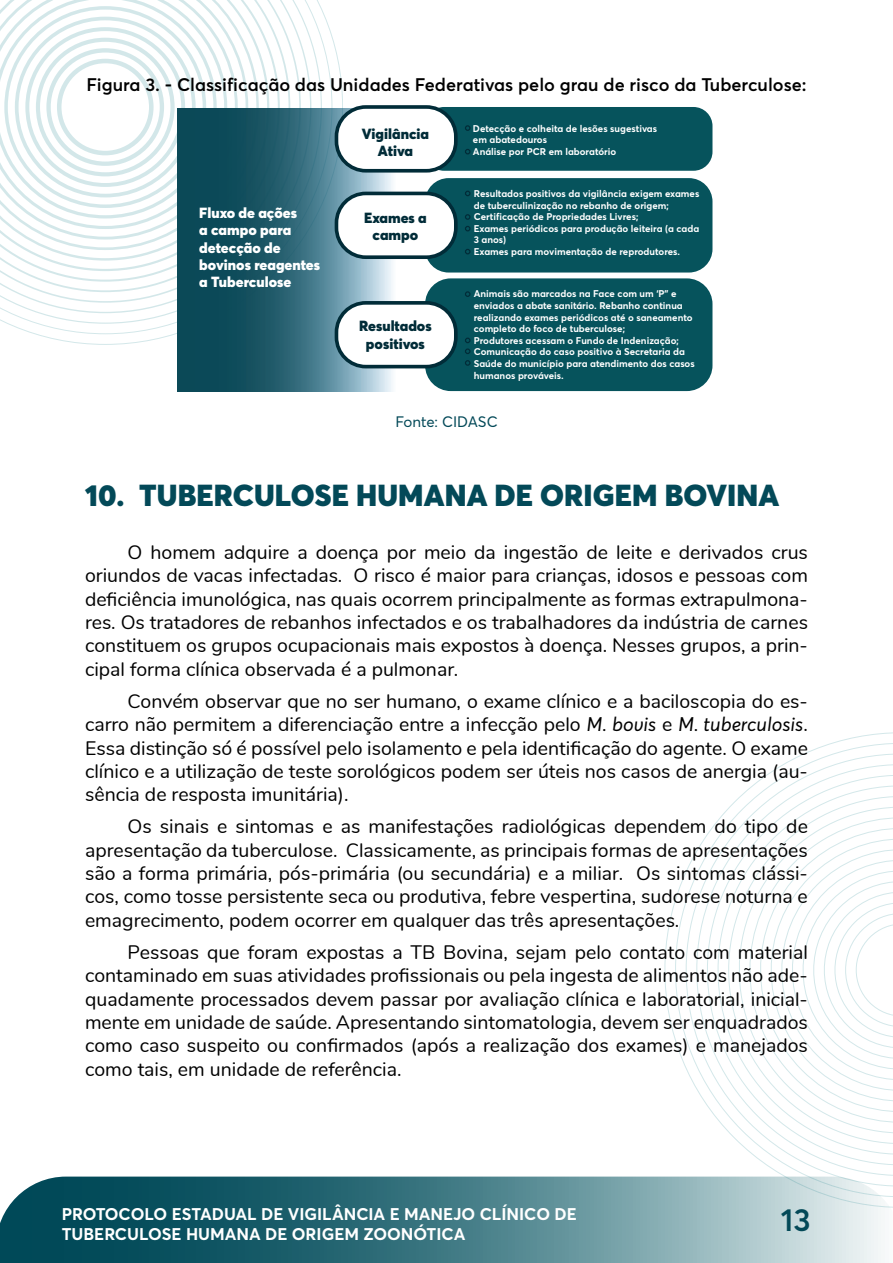
<style>
.page{position:relative;width:893px;height:1263px;background:#fff}
.page>*{position:absolute;margin:0;border:0;box-sizing:border-box;transform-origin:0 0}
.t1{font:600 31.5px "Averta";color:#034958}
.t2{font:900 30px "Averta";letter-spacing:.005em;color:#034958}
.corpo{font:19.5px/23.4px "Nunito";color:#000;text-align:justify}
.título_figura{font:600 18px "Averta";color:#000}
.t3{font:700 16.8px/20.1px "Averta";color:#fff}
.fonte_figura{font:15px "Averta";color:#034958}
.t4{font:900 14.55px/17.4px "Averta";color:#fff}
.t5{font:900 14.55px/17.4px "Averta";color:#012c38;text-align:center}
.t6{font:700 9.6px/11.6px "Averta";color:#fff}
.s1{font-family:"Averta";font-style:italic}
</style>
<div class="page">
<svg style="left:675px;top:744px;width:218px;height:327px"></svg>
<svg style="left:687px;top:756px;width:206px;height:420px"></svg>
<svg style="left:699px;top:768px;width:194px;height:405px"></svg>
<svg style="left:710px;top:779px;width:183px;height:383px"></svg>
<svg style="left:722px;top:791px;width:171px;height:359px"></svg>
<svg style="left:734px;top:803px;width:159px;height:335px"></svg>
<svg style="left:745px;top:814px;width:148px;height:313px"></svg>
<svg style="left:757px;top:826px;width:136px;height:289px"></svg>
<svg style="left:0;top:0;width:322px;height:324px"></svg>
<svg style="left:0;top:0;width:311px;height:313px"></svg>
<svg style="left:0;top:0;width:301px;height:303px"></svg>
<svg style="left:0;top:0;width:290px;height:292px"></svg>
<svg style="left:0;top:0;width:280px;height:282px"></svg>
<svg style="left:0;top:0;width:269px;height:271px"></svg>
<svg style="left:0;top:0;width:259px;height:261px"></svg>
<svg style="left:0;top:0;width:248px;height:250px"></svg>
<svg style="left:0;top:0;width:238px;height:240px"></svg>
<svg style="left:0;top:0;width:227px;height:229px"></svg>
<svg style="left:0;top:0;width:217px;height:218px"></svg>
<div style="left:15px;top:17px;width:181px;height:180px;border:4px solid #1f8691;border-radius:50%"></div>
<div style="left:25px;top:27px;width:160px;height:160px;border:4px solid #1f8691;border-radius:50%"></div>
<div style="left:36px;top:38px;width:139px;height:138px;border:4px solid #1f8691;border-radius:50%"></div>
<div style="left:46px;top:48px;width:118px;height:118px;border:4px solid #1f8691;border-radius:50%"></div>
<div style="left:57px;top:59px;width:97px;height:96px;border:5px solid #1f8691;border-radius:50%"></div>
<svg style="left:0;top:1176px;width:893px;height:87px;background:#568992"></svg>
<svg style="left:177px;top:109px;width:219px;height:282px;background:#316877"></svg>
<div style="left:425px;top:178px;width:287px;height:95px;background:#06535c;border-radius:24px"></div>
<div style="left:425px;top:107px;width:287px;height:64px;background:#06535c;border-radius:19px"></div>
<div style="left:336px;top:107px;width:120px;height:64px;background:#fff;border-radius:29px"></div>
<div style="left:335px;top:105px;width:123px;height:68px;border:4px solid #012c38;border-radius:29px"></div>
<div style="left:336px;top:193px;width:120px;height:64px;background:#fff;border-radius:29px"></div>
<div style="left:335px;top:192px;width:123px;height:67px;border:4px solid #012c38;border-radius:29px"></div>
<div style="left:425px;top:278px;width:287px;height:113px;background:#06535c;border-radius:26px"></div>
<div style="left:336px;top:303px;width:120px;height:64px;background:#fff;border-radius:29px"></div>
<div style="left:335px;top:301px;width:123px;height:67px;border:4px solid #012c38;border-radius:29px"></div>
<svg style="left:465px;top:125px;width:5px;height:6px"></svg>
<svg style="left:465px;top:149px;width:5px;height:5px"></svg>
<svg style="left:465px;top:191px;width:5px;height:5px"></svg>
<svg style="left:465px;top:214px;width:5px;height:6px"></svg>
<svg style="left:465px;top:226px;width:5px;height:5px"></svg>
<svg style="left:465px;top:249px;width:5px;height:5px"></svg>
<svg style="left:465px;top:291px;width:5px;height:6px"></svg>
<svg style="left:465px;top:338px;width:5px;height:16px"></svg>
<svg style="left:465px;top:360px;width:5px;height:6px"></svg>
<p class="título_figura" style="left:86px;top:73px;width:722px">Figura 3. - Classificação das Unidades Federativas pelo grau de risco da Tuberculose:</p>
<p class="t4" style="left:199px;top:204px;width:122px">Fluxo de ações<br>a campo para detecção de bovinos reagentes a Tuberculose</p>
<p class="t5" style="left:362px;top:125px;width:69px">Vigilância<br>Ativa</p>
<p class="t5" style="left:364px;top:209px;width:64px">Exames a campo</p>
<p class="t5" style="left:359px;top:317px;width:74px">Resultados positivos</p>
<p class="t6" style="left:473px;top:122px;width:186px">Detecção e colheita de lesões sugestivas em abatedouros<br>Análise por PCR em laboratório</p>
<p class="t6" style="left:474px;top:188px;width:227px">Resultados positivos da vigilância exigem exames de tuberculinização no rebanho de origem; Certificação de Propriedades Livres;<br>Exames periódicos para produção leiteira (a cada 3 anos)<br>Exames para movimentação de reprodutores.</p>
<p class="t6" style="left:474px;top:288px;width:222px">Animais são marcados na Face com um ‘P” e enviados a abate sanitário. Rebanho continua realizando exames periódicos até o saneamento completo do foco de tuberculose;<br>Produtores acessam o Fundo de Indenização; Comunicação do caso positivo à Secretaria da Saúde do município para atendimento dos casos humanos prováveis.</p>
<p class="fonte_figura" style="left:395px;top:412px;width:104px">Fonte: CIDASC</p>
<p class="t2" style="left:85px;top:476px;width:696px">10. TUBERCULOSE HUMANA DE ORIGEM BOVINA</p>
<p class="corpo" style="left:85px;top:539px;width:724px;text-indent:43px">O homem adquire a doença por meio da ingestão de leite e derivados crus oriundos de vacas infectadas. O risco é maior para crianças, idosos e pessoas com deficiência imunológica, nas quais ocorrem principalmente as formas extrapulmona&shy;res. Os tratadores de rebanhos infectados e os trabalhadores da indústria de carnes constituem os grupos ocupacionais mais expostos à doença. Nesses grupos, a prin&shy;cipal forma clínica observada é a pulmonar.</p>
<p class="corpo" style="left:85px;top:688px;width:724px;text-indent:43px">Convém observar que no ser humano, o exame clínico e a baciloscopia do es&shy;carro não permitem a diferenciação entre a infecção pelo <span class="s1">M. bovis</span> e <span class="s1">M. tuberculosis</span>.<br>Essa distinção só é possível pelo isolamento e pela identificação do agente. O exame clínico e a utilização de teste sorológicos podem ser úteis nos casos de anergia (au&shy;sência de resposta imunitária).</p>
<p class="corpo" style="left:85px;top:814px;width:724px;text-indent:43px">Os sinais e sintomas e as manifestações radiológicas dependem do tipo de apresentação da tuberculose. Classicamente, as principais formas de apresentações são a forma primária, pós-primária (ou secundária) e a miliar. Os sintomas clássi&shy;cos, como tosse persistente seca ou produtiva, febre vespertina, sudorese noturna e emagrecimento, podem ocorrer em qualquer das três apresentações.</p>
<p class="corpo" style="left:85px;top:939px;width:724px;text-indent:43px">Pessoas que foram expostas a TB Bovina, sejam pelo contato com material contaminado em suas atividades profissionais ou pela ingesta de alimentos não ade&shy;quadamente processados devem passar por avaliação clínica e laboratorial, inicial&shy;mente em unidade de saúde. Apresentando sintomatologia, devem ser enquadrados como caso suspeito ou confirmados (após a realização dos exames) e manejados como tais, em unidade de referência.</p>
<p class="t3" style="left:62px;top:1203px;width:517px">PROTOCOLO ESTADUAL DE VIGILÂNCIA E MANEJO CLÍNICO DE<br>TUBERCULOSE HUMANA DE ORIGEM ZOONÓTICA</p>
<h1 class="t1" style="left:781px;top:1200px;width:31px">13</h1>
</div>
